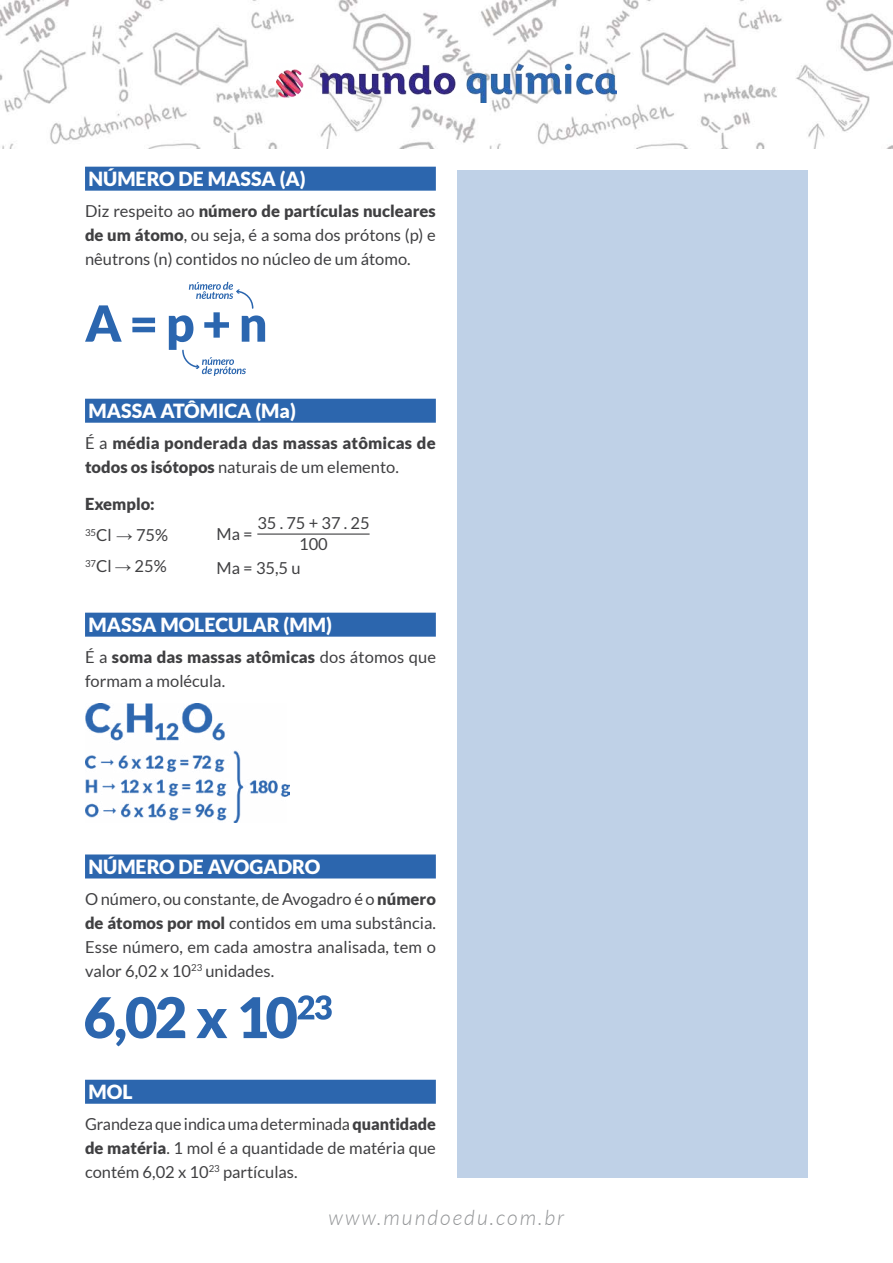
<style>
.page{position:relative;width:893px;height:1263px;background:#fff}
.page>*{position:absolute;margin:0;border:0;box-sizing:border-box;transform-origin:0 0}
.t1{font:italic 300 21px "Lato";letter-spacing:.1em;color:#939597}
.t2{font:900 19.5px "Lato";color:#fff}
.t3{font:16.5px/24.2px "Lato";color:#404042;text-align:justify}
.t4{font:900 16.5px/24.2px "Lato";letter-spacing:.01em;color:#404042}
.s1{font-weight:900}
.s2{font-weight:400}
.s3{font-family:"Arial";font-weight:700}
</style>
<div class="page">
<img style="left:0;top:0;width:893px;height:149px">
<img style="left:276px;top:63px;width:341px;height:40px">
<div style="left:85px;top:167px;width:351px;height:24px;background:#2c66ae"></div>
<div style="left:85px;top:399px;width:351px;height:24px;background:#2c66ae"></div>
<div style="left:85px;top:613px;width:351px;height:24px;background:#2c66ae"></div>
<div style="left:85px;top:854px;width:351px;height:24px;background:#2c66ae"></div>
<div style="left:85px;top:1080px;width:351px;height:24px;background:#2c66ae"></div>
<svg style="left:85px;top:305px;width:37px;height:37px"></svg>
<svg style="left:132px;top:318px;width:23px;height:14px"></svg>
<svg style="left:169px;top:282px;width:96px;height:94px"></svg>
<img style="left:85px;top:703px;width:204px;height:120px">
<svg style="left:85px;top:997px;width:100px;height:49px"></svg>
<svg style="left:196px;top:1009px;width:31px;height:29px"></svg>
<svg style="left:240px;top:995px;width:92px;height:43px"></svg>
<hr style="left:257px;top:533px;width:113px;height:2px;background:#404042">
<div style="left:457px;top:170px;width:351px;height:1008px;background:#bfd1e7"></div>
<p class="t2" style="left:88px;top:167px;width:219px">NÚMERO DE MASSA (A)</p>
<p class="t3" style="left:85px;top:199px;width:352px">Diz respeito ao <span class="s1">número de partículas nucleares de um átomo</span>, ou seja, é a soma dos prótons (p) e nêutrons (n) contidos no núcleo de um átomo.</p>
<p class="t2" style="left:88px;top:399px;width:209px">MASSA ATÔMICA (Ma)</p>
<p class="t4" style="left:85px;top:430px;width:352px"><span class="s2">É a</span> média ponderada das massas atômicas de todos os isótopos <span class="s2">naturais de um elemento.</span></p>
<p class="t3" style="left:85px;top:488px;width:85px;line-height:30.9px;text-align:left"><span class="s1">Exemplo:<br></span><sup>35</sup>Cl <span class="s3">→</span> 75%<br><sup>37</sup>Cl <span class="s3">→</span> 25%</p>
<p class="t3" style="left:216px;top:521px;width:38px">Ma =</p>
<p class="t3" style="left:257px;top:513px;width:114px;line-height:20.7px;text-align:center">35 . 75 + 37 . 25<br>100</p>
<p class="t3" style="left:216px;top:556px;width:86px">Ma = 35,5 u</p>
<p class="t2" style="left:88px;top:613px;width:245px">MASSA MOLECULAR (MM)</p>
<p class="t3" style="left:85px;top:644px;width:352px">É a <span class="s1">soma das massas atômicas</span> dos átomos que formam a molécula.</p>
<p class="t2" style="left:88px;top:855px;width:233px">NÚMERO DE AVOGADRO</p>
<p class="t3" style="left:85px;top:886px;width:352px">O número, ou constante, de Avogadro é o <span class="s1">número de átomos por mol</span> contidos em uma substância.<br>Esse número, em cada amostra analisada, tem o valor 6,02 x 10<sup>23</sup> unidades.</p>
<p class="t2" style="left:88px;top:1080px;width:46px">MOL</p>
<p class="t3" style="left:85px;top:1111px;width:352px">Grandeza que indica uma determinada <span class="s1">quantidade de matéria</span>. 1 mol é a quantidade de matéria que contém 6,02 x 10<sup>23</sup> partículas.</p>
<p class="t1" style="left:329px;top:1206px;width:237px">www.mundoedu.com.br</p>
</div>
